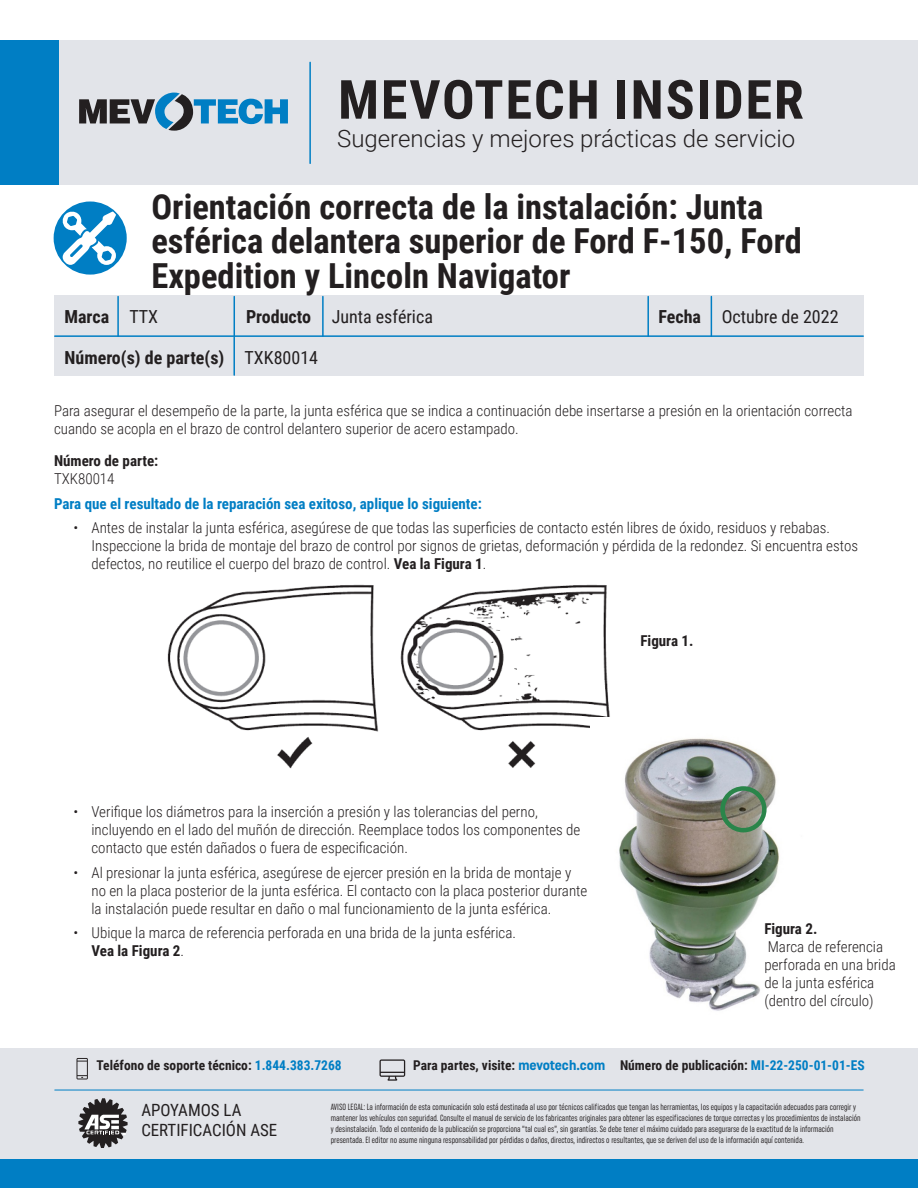
<style>
.page{position:relative;width:918px;height:1188px;background:#fff}
.page>*{position:absolute;margin:0;border:0;box-sizing:border-box;transform-origin:0 0}
.t1{font:700 54px "Roboto Condensed";letter-spacing:.035em;color:#231f20}
.t2{font:700 34.5px/34.5px "Roboto Condensed";color:#231f20}
.t3{font:300 24px "Roboto";color:#231f20}
.t4{font:18px "Roboto Condensed";color:#231f20}
.t5{font:700 18px "Roboto Condensed";color:#231f20}
.t6{font:16.8px/20.2px "Roboto Condensed";color:#231f20}
.Basic_Body{font:300 15px/18px "Roboto Condensed";color:#231f20}
.Basic_Body-2{font:700 15px "Roboto Condensed";color:#007ec4}
.Basic_Body-3{font:700 15px/18px "Roboto Condensed";color:#231f20}
.t7{font:700 13.5px "Roboto Condensed";color:#231f20}
.t8{font:extra-condensed 9px/10.8px "Uniform";color:#231f20}
.s1{font-weight:400}
.s2{font-weight:700}
.s3{font-weight:300}
.s4{color:#007ec4}
.s5{font-family:"Uniform Condensed";font-size:14.25px;color:#007ec4}
</style>
<div class="page">
<div style="left:54px;top:296px;width:810px;height:80px;background:#e2e4e9"></div>
<hr style="left:234px;top:297px;width:1px;height:39px;background:#007ec4">
<hr style="left:647px;top:297px;width:2px;height:39px;background:#007ec4">
<hr style="left:322px;top:297px;width:2px;height:39px;background:#007ec4">
<hr style="left:711px;top:297px;width:1px;height:39px;background:#007ec4">
<hr style="left:117px;top:297px;width:2px;height:39px;background:#007ec4">
<hr style="left:55px;top:335px;width:808px;height:2px;background:#007ec4">
<hr style="left:233px;top:337px;width:2px;height:38px;background:#007ec4">
<div style="left:0;top:1049px;width:918px;height:139px;background:#e2e4e9"></div>
<div style="left:0;top:1160px;width:918px;height:28px;background:#007ec4"></div>
<svg style="left:78px;top:1098px;width:50px;height:50px"></svg>
<svg style="left:76px;top:1058px;width:12px;height:21px"></svg>
<svg style="left:380px;top:1059px;width:25px;height:22px"></svg>
<hr style="left:55px;top:1090px;width:808px;height:1px;background:#007ec4">
<div style="left:49px;top:40px;width:869px;height:145px;background:#e2e4e9"></div>
<div style="left:0;top:40px;width:59px;height:145px;background:#007ec4"></div>
<svg style="left:79px;top:93px;width:209px;height:38px"></svg>
<hr style="left:309px;top:62px;width:2px;height:101px;background:#007ec4">
<div style="left:54px;top:202px;width:73px;height:73px;background:#007ec4;border-radius:50%"></div>
<svg style="left:62px;top:211px;width:54px;height:54px"></svg>
<img style="left:167px;top:584px;width:443px;height:185px">
<img style="left:591px;top:717px;width:188px;height:294px">
<div style="left:720px;top:786px;width:47px;height:46px;border:4px solid #2a854a;border-radius:50%"></div>
<p class="t1" style="left:338px;top:62px;width:467px">MEVOTECH INSIDER</p>
<p class="t3" style="left:337px;top:122px;width:460px">Sugerencias y mejores prácticas de servicio</p>
<p class="t2" style="left:151px;top:188px;width:652px">Orientación correcta de la instalación: Junta esférica delantera superior de Ford F-150, Ford<br>Expedition y Lincoln Navigator</p>
<p class="t5" style="left:64px;top:304px;width:95px">Marca <span class="s1">TTX</span></p>
<p class="t4" style="left:246px;top:304px;width:188px"><span class="s2">Producto</span> Junta esférica</p>
<p class="t4" style="left:658px;top:304px;width:182px"><span class="s2">Fecha</span> Octubre de 2022</p>
<p class="t5" style="left:64px;top:345px;width:255px">Número(s) de parte(s) <span class="s1">TXK80014</span></p>
<p class="Basic_Body" style="left:54px;top:401px;width:800px">Para asegurar el desempeño de la parte, la junta esférica que se indica a continuación debe insertarse a presión en la orientación correcta cuando se acopla en el brazo de control delantero superior de acero estampado.</p>
<p class="Basic_Body-3" style="left:54px;top:451px;width:106px">Número de parte:<br><span class="s3">TXK80014</span></p>
<p class="Basic_Body-2" style="left:54px;top:493px;width:429px">Para que el resultado de la reparación sea exitoso, aplique lo siguiente:</p>
<p class="Basic_Body" style="left:92px;top:518px;width:768px;text-indent:-18px">• Antes de instalar la junta esférica, asegúrese de que todas las superficies de contacto estén libres de óxido, residuos y rebabas.<br>Inspeccione la brida de montaje del brazo de control por signos de grietas, deformación y pérdida de la redondez. Si encuentra estos defectos, no reutilice el cuerpo del brazo de control. <span class="s2">Vea la Figura 1</span>.</p>
<p class="Basic_Body-3" style="left:640px;top:631px;width:55px">Figura 1.</p>
<p class="Basic_Body" style="left:92px;top:802px;width:490px;text-indent:-18px">• Verifique los diámetros para la inserción a presión y las tolerancias del perno, incluyendo en el lado del muñón de dirección. Reemplace todos los componentes de contacto que estén dañados o fuera de especificación.</p>
<p class="Basic_Body" style="left:92px;top:863px;width:497px;text-indent:-18px">• Al presionar la junta esférica, asegúrese de ejercer presión en la brida de montaje y no en la placa posterior de la junta esférica. El contacto con la placa posterior durante la instalación puede resultar en daño o mal funcionamiento de la junta esférica.</p>
<p class="Basic_Body" style="left:92px;top:923px;width:426px;text-indent:-18px">• Ubique la marca de referencia perforada en una brida de la junta esférica.<br><span class="s2">Vea la Figura 2</span>.</p>
<p class="Basic_Body" style="left:764px;top:919px;width:133px"><span class="s2">Figura 2.<br></span>Marca de referencia perforada en una brida de la junta esférica (dentro del círculo)</p>
<p class="t7" style="left:97px;top:1055px;width:247px">Teléfono de soporte técnico: <span class="s4">1.844.383.7268</span></p>
<p class="t7" style="left:413px;top:1055px;width:453px">Para partes, visite: <span class="s5">mevotech.com</span> Número de publicación: <span class="s4">MI-22-250-01-01-ES</span></p>
<p class="t6" style="left:141px;top:1099px;width:137px">APOYAMOS LA<br>CERTIFICACIÓN ASE</p>
<p class="t8" style="left:331px;top:1102px;width:531px">AVISO LEGAL: La información de esta comunicación solo está destinada al uso por técnicos calificados que tengan las herramientas, los equipos y la capacitación adecuados para corregir y mantener los vehículos con seguridad. Consulte el manual de servicio de los fabricantes originales para obtener las especificaciones de torque correctas y los procedimientos de instalación y desinstalación. Todo el contenido de la publicación se proporciona “tal cual es”, sin garantías. Se debe tener el máximo cuidado para asegurarse de la exactitud de la información presentada. El editor no asume ninguna responsabilidad por pérdidas o daños, directos, indirectos o resultantes, que se deriven del uso de la información aquí contenida.</p>
</div>
